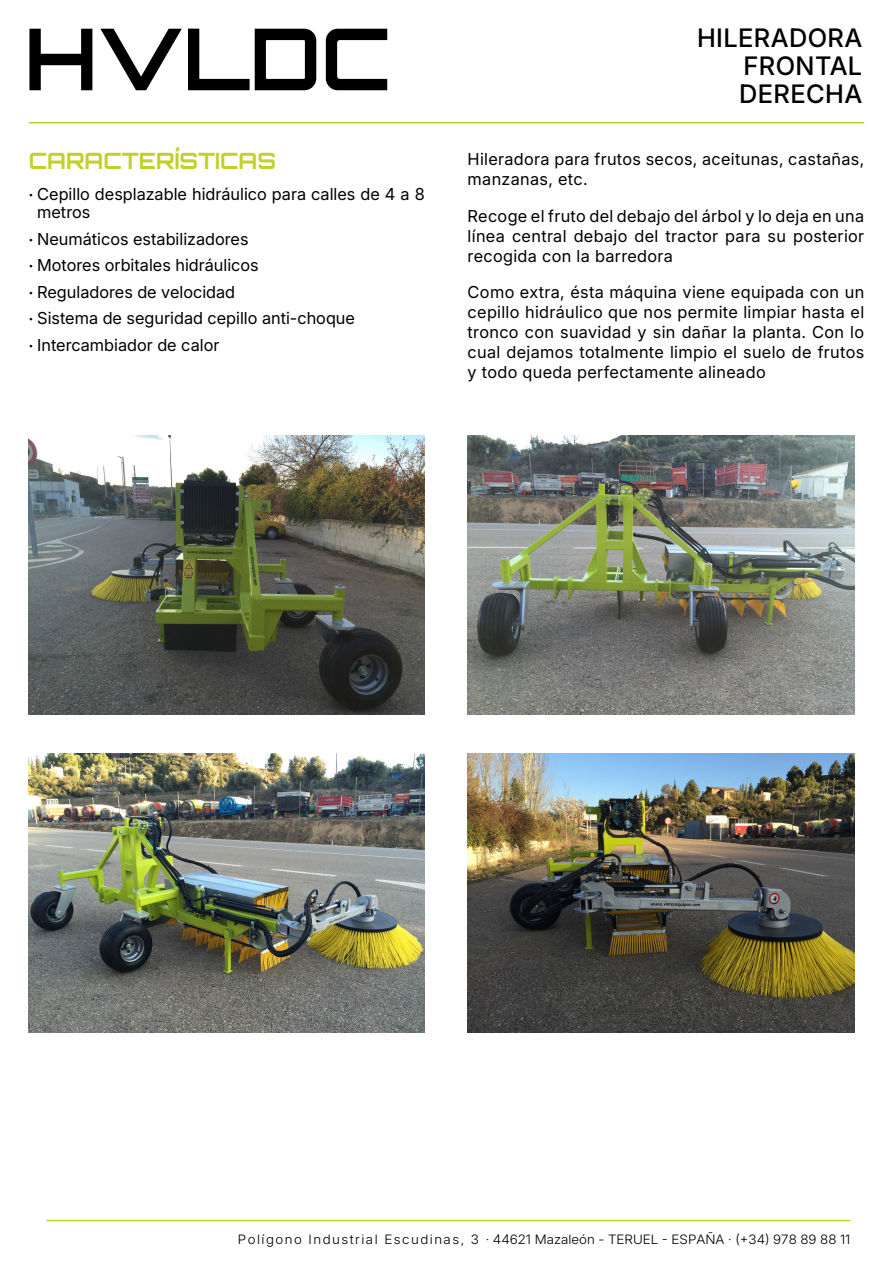
<style>
.page{position:relative;width:893px;height:1263px;background:#fff}
.page>*{position:absolute;margin:0;border:0;box-sizing:border-box;transform-origin:0 0}
.Titulo_Máquina_secundario{font:700 85.5px "Orbitron";color:#000}
.Subtitulo_secundario_2{font:500 25.5px "Inter 18 pt";letter-spacing:.015em;color:#000}
.Encabezado_opciones{font:700 22.5px "Orbitron";color:#c2d02b}
.Texto_contenido{font:16.5px/19.8px "Inter 18 pt";color:#000;text-align:justify}
.Texto_contenido-2{font:16.5px/19.8px "Inter 18 pt";letter-spacing:.02em;color:#000}
.t1{font:300 12.9px "Inter 18 pt";color:#000;scale:1.04 1}
.s1{font-family:"Lato"}
</style>
<div class="page">
<hr style="left:29px;top:122px;width:835px;height:1px;background:#c2d02b">
<hr style="left:47px;top:1220px;width:803px;height:1px;background:#c2d02b">
<img style="left:468px;top:436px;width:387px;height:278px">
<img style="left:29px;top:754px;width:396px;height:279px">
<img style="left:468px;top:754px;width:387px;height:279px">
<img style="left:29px;top:436px;width:396px;height:278px">
<p class="Titulo_Máquina_secundario" style="left:25px;top:6px;width:368px">HVLDC</p>
<p class="Subtitulo_secundario_2" style="left:697px;top:19px;width:167px">HILERADORA</p>
<p class="Subtitulo_secundario_2" style="left:744px;top:47px;width:120px">FRONTAL</p>
<p class="Subtitulo_secundario_2" style="left:739px;top:74px;width:125px">DERECHA</p>
<p class="Encabezado_opciones" style="left:29px;top:147px;width:249px">CARACTERÍSTICAS</p>
<p class="Texto_contenido" style="left:37px;top:185px;width:389px;line-height:18px;text-indent:-9px"><span class="s1">·</span> Cepillo desplazable hidráulico para calles de 4 a 8 metros</p>
<p class="Texto_contenido" style="left:29px;top:228px;width:221px"><span class="s1">·</span> Neumáticos estabilizadores</p>
<p class="Texto_contenido" style="left:29px;top:255px;width:231px"><span class="s1">·</span> Motores orbitales hidráulicos</p>
<p class="Texto_contenido" style="left:29px;top:281px;width:208px"><span class="s1">·</span> Reguladores de velocidad</p>
<p class="Texto_contenido" style="left:29px;top:308px;width:328px"><span class="s1">·</span> Sistema de seguridad cepillo anti-choque</p>
<p class="Texto_contenido" style="left:29px;top:334px;width:192px"><span class="s1">·</span> Intercambiador de calor</p>
<p class="Texto_contenido-2" style="left:468px;top:149px;width:398px">Hileradora para frutos secos, aceitunas, castañas, manzanas, etc.</p>
<p class="Texto_contenido" style="left:468px;top:206px;width:398px">Recoge el fruto del debajo del árbol y lo deja en una línea central debajo del tractor para su posterior recogida con la barredora</p>
<p class="Texto_contenido" style="left:468px;top:282px;width:398px">Como extra, ésta máquina viene equipada con un cepillo hidráulico que nos permite limpiar hasta el tronco con suavidad y sin dañar la planta. Con lo cual dejamos totalmente limpio el suelo de frutos y todo queda perfectamente alineado</p>
<p class="t1" style="left:238px;top:1230px;width:590px">Polígono Industrial Escudinas, 3 · 44621 Mazaleón - TERUEL - ESPAÑA · (+34) 978 89 88 11</p>
</div>
